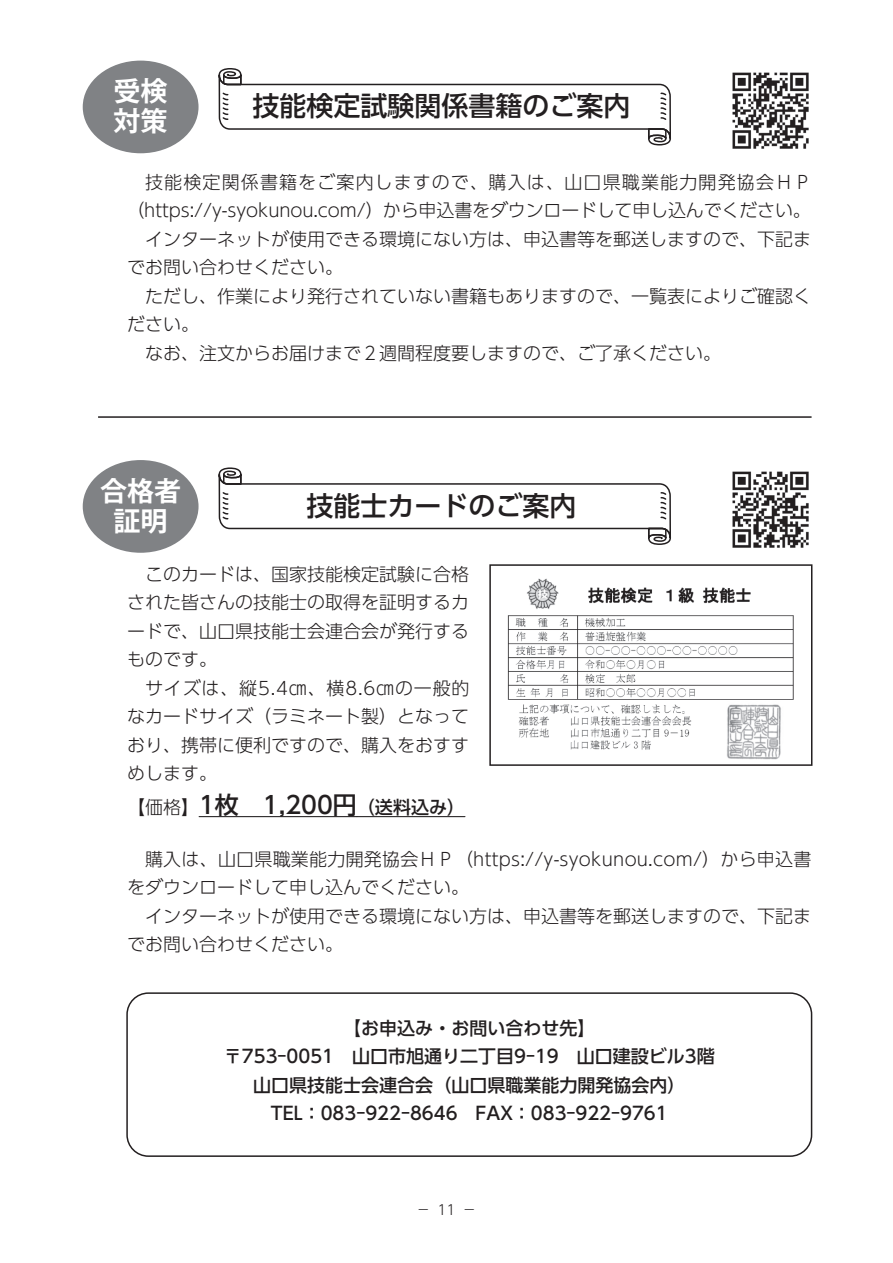
<style>
.page{position:relative;width:893px;height:1263px;background:#fff}
.page>*{position:absolute;margin:0;border:0;box-sizing:border-box;transform-origin:0 0}
.t1{font:500 27px "UD Shin Go Pr 6 N";color:#231f20}
.t2{font:700 27px/30px "Koz Go Pro";color:#fff}
.t3{font:500 24px "UD Shin Go Pr 6 N";color:#231f20}
.t4{font:300 18px/28.5px "UD Shin Go Pr 6 N";color:#231f20;text-align:justify}
.t5{font:500 18px/28.5px "UD Shin Go Pr 6 N";color:#231f20;text-align:center}
.t6{font:300 18px "UD Shin Go Pr 6 N";letter-spacing:.065em;color:#231f20}
.t7{font:300 13.8px "UD Shin Go Pr 6 N";color:#231f20}
.s1{font-weight:300;font-size:18px}
.s2{font-size:18px}
</style>
<div class="page">
<svg style="left:218px;top:68px;width:453px;height:78px"></svg>
<div style="left:83px;top:61px;width:116px;height:92px;background:#808285;border-radius:50%"></div>
<svg style="left:218px;top:467px;width:453px;height:78px"></svg>
<hr style="left:199px;top:816px;width:158px;height:1px;background:#231f20">
<hr style="left:357px;top:816px;width:108px;height:1px;background:#231f20">
<div style="left:83px;top:460px;width:116px;height:93px;background:#808285;border-radius:50%"></div>
<img style="left:507px;top:578px;width:287px;height:182px">
<div style="left:489px;top:564px;width:323px;height:202px;border:2px solid #231f20"></div>
<div style="left:126px;top:992px;width:686px;height:165px;border:2px solid #231f20;border-radius:21px"></div>
<hr style="left:98px;top:416px;width:714px;height:2px;background:#231f20">
<img style="left:732px;top:72px;width:77px;height:77px">
<img style="left:732px;top:471px;width:77px;height:77px">
<h1 class="t2" style="left:114px;top:78px;width:55px">受検対策</h1>
<h1 class="t1" style="left:252px;top:84px;width:379px">技能検定試験関係書籍のご案内</h1>
<p class="t6" style="left:145px;top:167px;width:668px">技能検定関係書籍をご案内しますので、購入は、山口県職業能力開発協会ＨＰ</p>
<p class="t4" style="left:126px;top:195px;width:686px">（https://y-syokunou.com/）から申込書をダウンロードして申し込んでください。</p>
<p class="t4" style="left:145px;top:224px;width:667px">インターネットが使用できる環境にない方は、申込書等を郵送しますので、下記ま</p>
<p class="t4" style="left:127px;top:252px;width:217px">でお問い合わせください。</p>
<p class="t4" style="left:145px;top:281px;width:667px">ただし、作業により発行されていない書籍もありますので、一覧表によりご確認く</p>
<p class="t4" style="left:127px;top:309px;width:74px">ださい。</p>
<p class="t4" style="left:145px;top:338px;width:577px">なお、注文からお届けまで２週間程度要しますので、ご了承ください。</p>
<h1 class="t2" style="left:100px;top:478px;width:82px;text-align:center">合格者証明</h1>
<h1 class="t1" style="left:306px;top:484px;width:271px">技能士カードのご案内</h1>
<p class="t4" style="left:127px;top:559px;width:343px;text-indent:18px">このカードは、国家技能検定試験に合格された皆さんの技能士の取得を証明するカードで、山口県技能士会連合会が発行するものです。</p>
<p class="t4" style="left:127px;top:673px;width:344px;text-indent:18px">サイズは、縦5.4㎝、横8.6㎝の一般的なカードサイズ（ラミネート製）となっており、携帯に便利ですので、購入をおすすめします。</p>
<h2 class="t3" style="left:127px;top:786px;width:339px"><span class="s1">【価格】</span>1枚　1,200円<span class="s2">（送料込み）</span></h2>
<p class="t4" style="left:127px;top:844px;width:686px;text-indent:18px">購入は、山口県職業能力開発協会ＨＰ（https://y-syokunou.com/）から申込書をダウンロードして申し込んでください。</p>
<p class="t4" style="left:127px;top:901px;width:685px;text-indent:18px">インターネットが使用できる環境にない方は、申込書等を郵送しますので、下記までお問い合わせください。</p>
<p class="t5" style="left:224px;top:1013px;width:492px">【お申込み・お問い合わせ先】<br>〒753-0051　山口市旭通り二丁目9-19　山口建設ビル3階山口県技能士会連合会（山口県職業能力開発協会内）<br>TEL：083-922-8646　FAX：083-922-9761</p>
<p class="t7" style="left:417px;top:1198px;width:61px">－11－</p>
</div>
